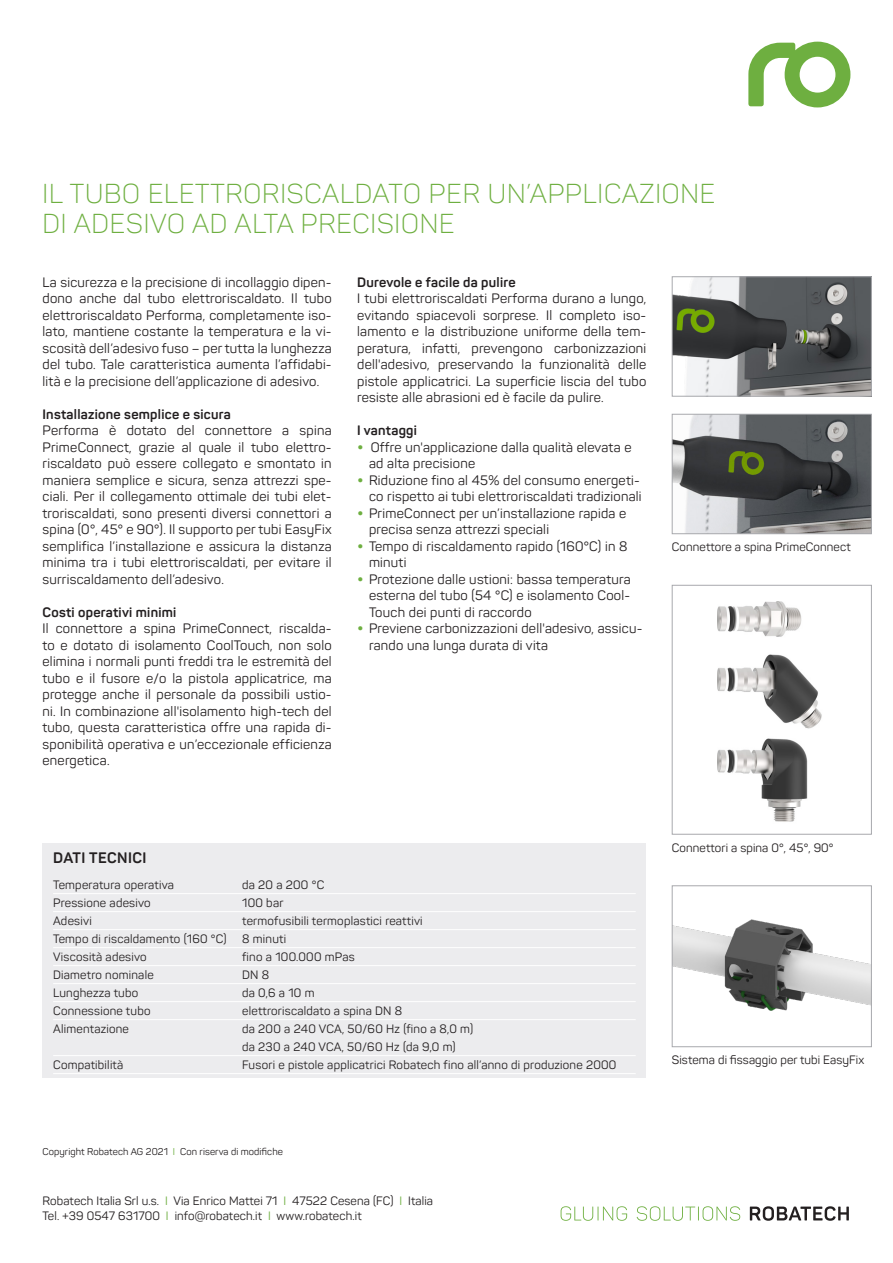
<style>
.page{position:relative;width:893px;height:1263px;background:#fff}
.page>*{position:absolute;margin:0;border:0;box-sizing:border-box;transform-origin:0 0}
.haupttitel_rueckseit{font:300 27px/30px "Panton";letter-spacing:.03em;color:#6eaf40}
.tabelle_titel_tabula{font:700 15px "Panton";letter-spacing:.03em;color:#231f20}
.fliesstext{font:13.5px/16.5px "Panton";letter-spacing:.02em;color:#231f20;text-align:justify}
.aufzaehlungen_mit_bu{font:13.5px/16.5px "Panton";letter-spacing:.02em;color:#231f20}
.zwischentitel{font:700 13.5px "Panton";letter-spacing:.02em;color:#231f20}
.aufzaehlung_titel{font:700 13.5px "Panton";letter-spacing:.02em;color:#231f20}
.tabelle_grundtext_ta{font:12px/18px "Panton";letter-spacing:.02em;color:#231f20}
.footer_adresszeile{font:12px "Panton";letter-spacing:.01em;color:#231f20}
.legende_positiv{font:12px "Panton";letter-spacing:.01em;color:#231f20}
.copyright{font:9.75px "Panton";letter-spacing:.01em;color:#231f20}
.s1{font-weight:700;font-size:18px;color:#6eaf40}
.s2{color:#6eaf40}
</style>
<div class="page">
<svg style="left:748px;top:42px;width:102px;height:65px"></svg>
<svg style="left:750px;top:1206px;width:99px;height:15px"></svg>
<svg style="left:561px;top:1206px;width:179px;height:15px"></svg>
<img style="left:674px;top:919px;width:196px;height:92px">
<div style="left:672px;top:885px;width:200px;height:162px;border:1px solid #a8a9ad"></div>
<img style="left:674px;top:278px;width:196px;height:116px">
<div style="left:672px;top:276px;width:200px;height:120px;border:1px solid #a8a9ad"></div>
<img style="left:674px;top:416px;width:196px;height:116px">
<div style="left:672px;top:414px;width:200px;height:120px;border:1px solid #a8a9ad"></div>
<img style="left:717px;top:654px;width:105px;height:75px">
<img style="left:717px;top:738px;width:91px;height:84px">
<img style="left:717px;top:601px;width:85px;height:36px">
<div style="left:672px;top:585px;width:200px;height:249px;border:1px solid #a8a9ad"></div>
<div style="left:43px;top:843px;width:603px;height:234px;background:#ececee"></div>
<hr style="left:53px;top:893px;width:583px;height:1px;background:#fff">
<hr style="left:53px;top:911px;width:583px;height:1px;background:#fff">
<hr style="left:53px;top:929px;width:583px;height:1px;background:#fff">
<hr style="left:53px;top:947px;width:583px;height:1px;background:#fff">
<hr style="left:53px;top:965px;width:583px;height:1px;background:#fff">
<hr style="left:53px;top:983px;width:583px;height:1px;background:#fff">
<hr style="left:53px;top:1001px;width:583px;height:1px;background:#fff">
<hr style="left:53px;top:1019px;width:583px;height:1px;background:#fff">
<hr style="left:53px;top:1055px;width:583px;height:1px;background:#fff">
<hr style="left:53px;top:1073px;width:583px;height:1px;background:#fff">
<p class="haupttitel_rueckseit" style="left:43px;top:178px;width:674px">IL TUBO ELETTRORISCALDATO PER UN’APPLICAZIONE<br>DI ADESIVO AD ALTA PRECISIONE</p>
<p class="fliesstext" style="left:43px;top:274px;width:291px">La sicurezza e la precisione di incollaggio dipen&shy;dono anche dal tubo elettroriscaldato. Il tubo elettroriscaldato Performa, completamente iso&shy;lato, mantiene costante la temperatura e la vi&shy;scosità dell’adesivo fuso – per tutta la lunghezza del tubo. Tale caratteristica aumenta l’affidabi&shy;lità e la precisione dell’applicazione di adesivo.</p>
<p class="zwischentitel" style="left:43px;top:405px;width:190px">Installazione semplice e sicura</p>
<p class="fliesstext" style="left:43px;top:422px;width:291px">Performa è dotato del connettore a spina PrimeConnect, grazie al quale il tubo elettro&shy;riscaldato può essere collegato e smontato in maniera semplice e sicura, senza attrezzi spe&shy;ciali. Per il collegamento ottimale dei tubi elet&shy;troriscaldati, sono presenti diversi connettori a spina (0°, 45° e 90°). Il supporto per tubi EasyFix semplifica l’installazione e assicura la distanza minima tra i tubi elettroriscaldati, per evitare il surriscaldamento dell’adesivo.</p>
<p class="zwischentitel" style="left:43px;top:603px;width:135px">Costi operativi minimi</p>
<p class="fliesstext" style="left:43px;top:620px;width:291px">Il connettore a spina PrimeConnect, riscalda&shy;to e dotato di isolamento CoolTouch, non solo elimina i normali punti freddi tra le estremità del tubo e il fusore e/o la pistola applicatrice, ma protegge anche il personale da possibili ustio&shy;ni. In combinazione all'isolamento high-tech del tubo, questa caratteristica offre una rapida di&shy;sponibilità operativa e un’eccezionale efficienza energetica.</p>
<p class="zwischentitel" style="left:357px;top:273px;width:160px">Durevole e facile da pulire</p>
<p class="fliesstext" style="left:357px;top:290px;width:291px">I tubi elettroriscaldati Performa durano a lungo, evitando spiacevoli sorprese. Il completo iso&shy;lamento e la distribuzione uniforme della tem&shy;peratura, infatti, prevengono carbonizzazioni dell'adesivo, preservando la funzionalità delle pistole applicatrici. La superficie liscia del tubo resiste alle abrasioni ed è facile da pulire.</p>
<p class="aufzaehlung_titel" style="left:357px;top:422px;width:61px">I vantaggi</p>
<p class="aufzaehlungen_mit_bu" style="left:369px;top:439px;width:264px;text-indent:-12px"><span class="s1">•</span> Offre un'applicazione dalla qualità elevata e ad alta precisione</p>
<p class="aufzaehlungen_mit_bu" style="left:357px;top:472px;width:286px;text-align:right"><span class="s1">•</span> Riduzione fino al 45% del consumo energeti&shy;co rispetto ai tubi elettroriscaldati tradizionali</p>
<p class="aufzaehlungen_mit_bu" style="left:369px;top:505px;width:259px;text-indent:-12px"><span class="s1">•</span> PrimeConnect per un’installazione rapida e precisa senza attrezzi speciali</p>
<p class="aufzaehlungen_mit_bu" style="left:369px;top:538px;width:260px;text-indent:-12px"><span class="s1">•</span> Tempo di riscaldamento rapido (160°C) in 8 minuti</p>
<p class="aufzaehlungen_mit_bu" style="left:369px;top:571px;width:263px;text-align:justify;text-indent:-12px"><span class="s1">•</span> Protezione dalle ustioni: bassa temperatura esterna del tubo (54 °C) e isolamento Cool-Touch dei punti di raccordo</p>
<p class="aufzaehlungen_mit_bu" style="left:369px;top:620px;width:275px;text-indent:-12px"><span class="s1">•</span> Previene carbonizzazioni dell'adesivo, assicu&shy;rando una lunga durata di vita</p>
<p class="legende_positiv" style="left:672px;top:540px;width:180px">Connettore a spina PrimeConnect</p>
<p class="tabelle_titel_tabula" style="left:53px;top:848px;width:95px">DATI TECNICI</p>
<p class="tabelle_grundtext_ta" style="left:53px;top:876px;width:122px">Temperatura operativa</p>
<p class="tabelle_grundtext_ta" style="left:242px;top:876px;width:84px">da 20 a 200 °C</p>
<p class="tabelle_grundtext_ta" style="left:53px;top:894px;width:99px">Pressione adesivo</p>
<p class="tabelle_grundtext_ta" style="left:242px;top:894px;width:43px">100 bar</p>
<p class="tabelle_grundtext_ta" style="left:53px;top:912px;width:40px">Adesivi</p>
<p class="tabelle_grundtext_ta" style="left:242px;top:912px;width:182px">termofusibili termoplastici reattivi</p>
<p class="tabelle_grundtext_ta" style="left:53px;top:930px;width:175px">Tempo di riscaldamento (160 °C)</p>
<p class="tabelle_grundtext_ta" style="left:242px;top:930px;width:45px">8 minuti</p>
<p class="tabelle_grundtext_ta" style="left:53px;top:948px;width:95px">Viscosità adesivo</p>
<p class="tabelle_grundtext_ta" style="left:242px;top:948px;width:114px">fino a 100.000 mPas</p>
<p class="tabelle_grundtext_ta" style="left:53px;top:966px;width:102px">Diametro nominale</p>
<p class="tabelle_grundtext_ta" style="left:242px;top:966px;width:29px">DN 8</p>
<p class="tabelle_grundtext_ta" style="left:53px;top:984px;width:87px">Lunghezza tubo</p>
<p class="tabelle_grundtext_ta" style="left:242px;top:984px;width:74px">da 0,6 a 10 m</p>
<p class="tabelle_grundtext_ta" style="left:53px;top:1002px;width:99px">Connessione tubo</p>
<p class="tabelle_grundtext_ta" style="left:242px;top:1002px;width:162px">elettroriscaldato a spina DN 8</p>
<p class="tabelle_grundtext_ta" style="left:53px;top:1020px;width:77px">Alimentazione</p>
<p class="tabelle_grundtext_ta" style="left:242px;top:1020px;width:232px">da 200 a 240 VCA, 50/60 Hz (fino a 8,0 m) da 230 a 240 VCA, 50/60 Hz (da 9,0 m)</p>
<p class="tabelle_grundtext_ta" style="left:53px;top:1056px;width:72px">Compatibilità</p>
<p class="tabelle_grundtext_ta" style="left:242px;top:1056px;width:376px">Fusori e pistole applicatrici Robatech fino all’anno di produzione 2000</p>
<p class="legende_positiv" style="left:672px;top:840px;width:163px">Connettori a spina 0°, 45°, 90°</p>
<p class="legende_positiv" style="left:672px;top:1053px;width:194px">Sistema di fissaggio per tubi EasyFix</p>
<p class="copyright" style="left:43px;top:1146px;width:242px">Copyright Robatech AG 2021 <span class="s2">I</span> Con riserva di modifiche</p>
<p class="footer_adresszeile" style="left:43px;top:1194px;width:392px">Robatech Italia Srl u.s. <span class="s2">I</span> Via Enrico Mattei 71 <span class="s2">I</span> 47522 Cesena (FC) <span class="s2">I</span> Italia</p>
<p class="footer_adresszeile" style="left:43px;top:1209px;width:321px">Tel. +39 0547 631700 <span class="s2">I</span> info@robatech.it <span class="s2">I</span> www.robatech.it</p>
</div>
